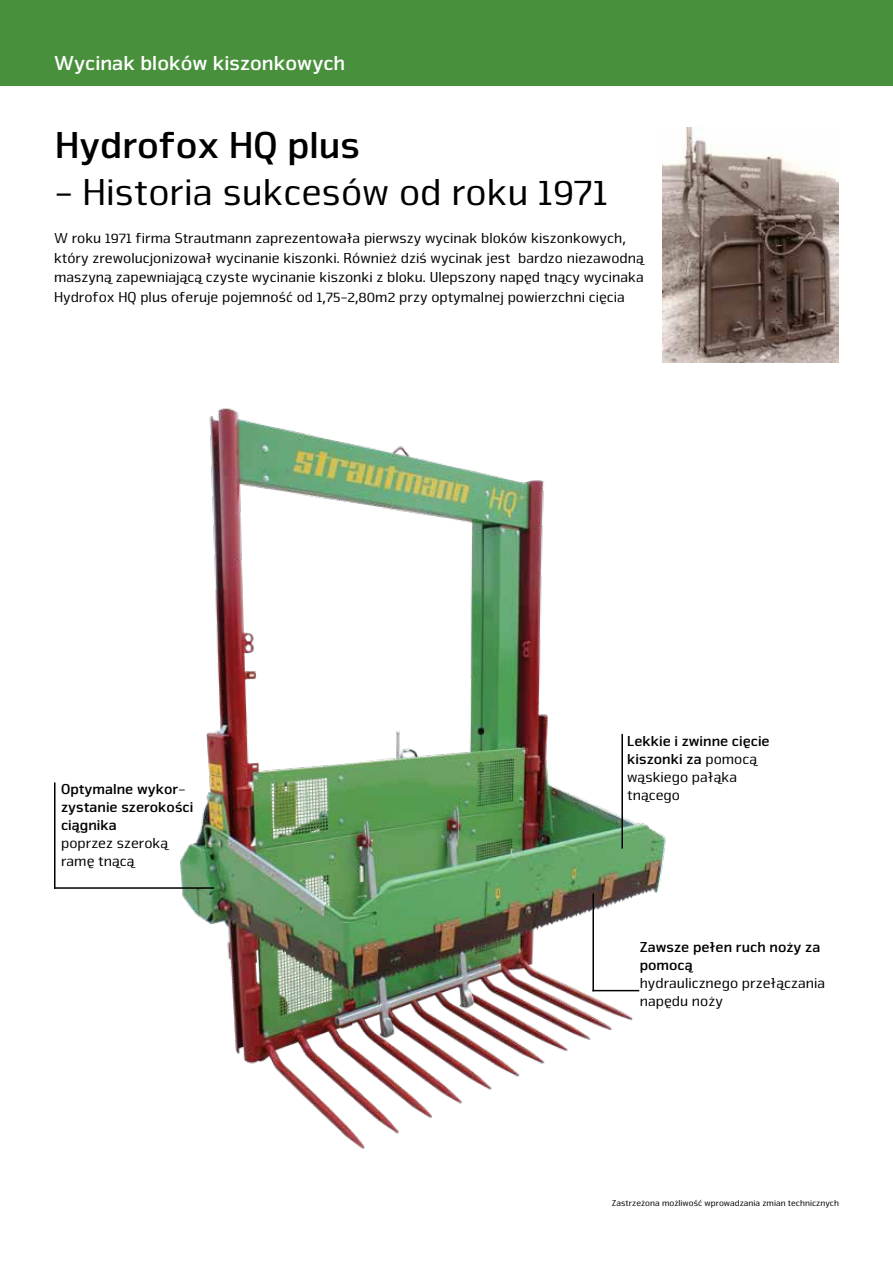
<style>
.page{position:relative;width:893px;height:1263px;background:#fff}
.page>*{position:absolute;margin:0;border:0;box-sizing:border-box;transform-origin:0 0}
.t1{font:39px "Nuri Pro";color:#000}
.t2{font:700 39px "Nuri Pro";color:#000}
.t3{font:700 21px "Nuri Pro";color:#fff}
.t4{font:15px/19.5px "Nuri Pro";color:#000}
.t5{font:700 15px/18px "Nuri Pro";color:#000}
.t6{font:9px "Nuri Pro";color:#000}
.s1{font-weight:400}
</style>
<div class="page">
<div style="left:0;top:0;width:893px;height:86px;background:#48903c"></div>
<img style="left:180px;top:408px;width:486px;height:741px">
<hr style="left:621px;top:734px;width:2px;height:114px;background:#000">
<hr style="left:592px;top:893px;width:2px;height:98px;background:#000">
<hr style="left:592px;top:990px;width:47px;height:1px;background:#000">
<hr style="left:54px;top:782px;width:1px;height:107px;background:#000">
<hr style="left:54px;top:887px;width:160px;height:2px;background:#000">
<img style="left:663px;top:128px;width:176px;height:234px">
<h2 class="t3" style="left:54px;top:51px;width:293px">Wycinak bloków kiszonkowych</h2>
<h1 class="t2" style="left:55px;top:122px;width:306px">Hydrofox HQ plus</h1>
<h1 class="t1" style="left:55px;top:170px;width:554px">- Historia sukcesów od roku 1971</h1>
<p class="t4" style="left:54px;top:229px;width:591px">W roku 1971 firma Strautmann zaprezentowała pierwszy wycinak bloków kiszonkowych, który zrewolucjonizował wycinanie kiszonki. Również dziś wycinak jest bardzo niezawodną maszyną zapewniającą czyste wycinanie kiszonki z bloku. Ulepszony napęd tnący wycinaka Hydrofox HQ plus oferuje pojemność od 1,75-2,80m2 przy optymalnej powierzchni cięcia</p>
<p class="t5" style="left:61px;top:780px;width:134px">Optymalne wykor&shy;zystanie szerokości ciągnika</p>
<p class="t4" style="left:61px;top:834px;width:109px;line-height:18px">poprzez szeroką ramę tnącą</p>
<p class="t5" style="left:627px;top:732px;width:144px">Lekkie i zwinne cięcie kiszonki za <span class="s1">pomocą wąskiego pałąka tnącego</span></p>
<p class="t5" style="left:640px;top:938px;width:182px">Zawsze pełen ruch noży za pomocą</p>
<p class="t4" style="left:640px;top:974px;width:187px;line-height:18px">hydraulicznego przełączania napędu noży</p>
<p class="t6" style="left:612px;top:1198px;width:229px">Zastrzeżona możliwość wprowadzania zmian technicznych</p>
</div>
